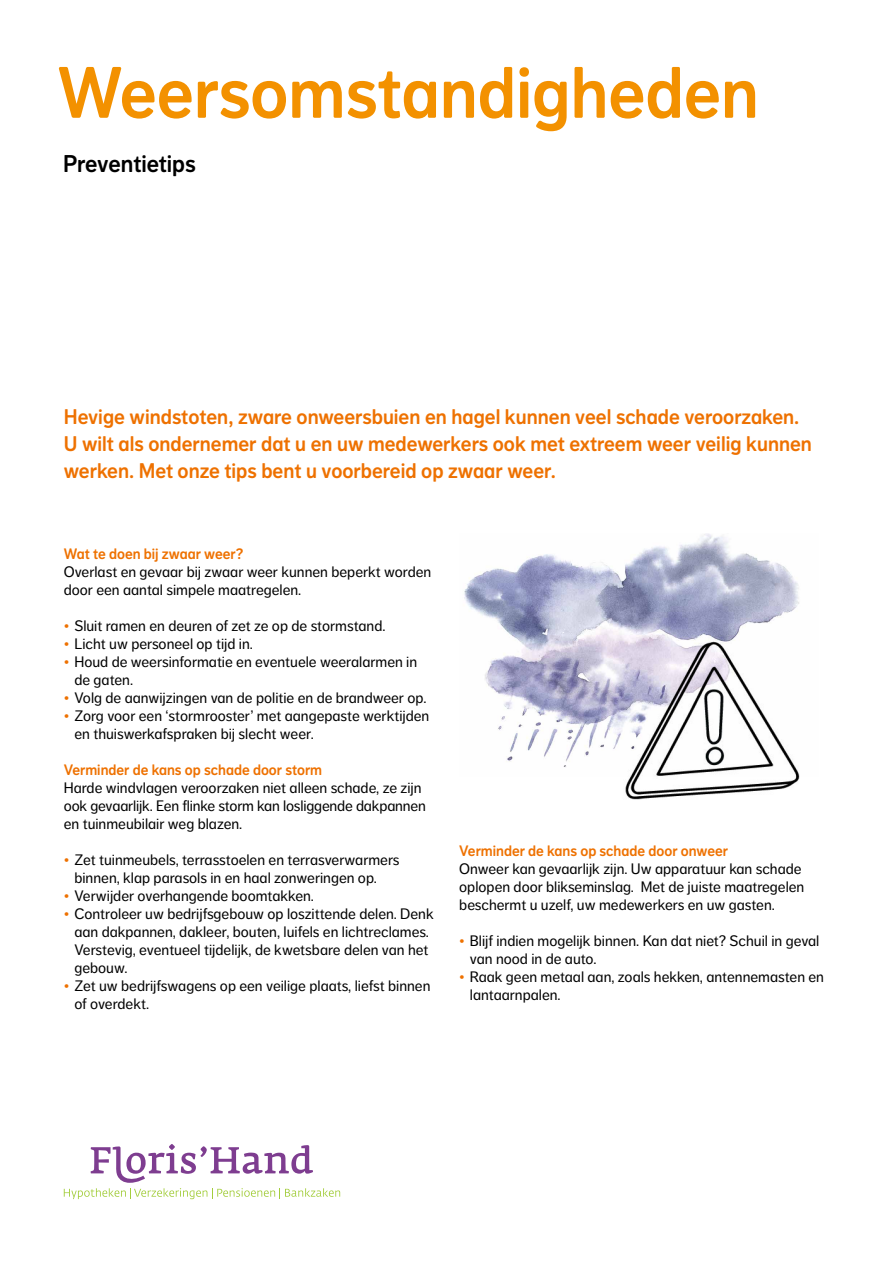
<style>
.page{position:relative;width:893px;height:1263px;background:#fff}
.page>*{position:absolute;margin:0;border:0;box-sizing:border-box;transform-origin:0 0}
.t1{font:72px "NN Dagny Display";color:#f39100}
.t2{font:24px "NN Dagny Display";color:#000}
.t3{font:21px/27px "NN Dagny Display";color:#ee7100}
.t4{font:15px/18px "NN Dagny Text";color:#000}
.t5{font:15px "NN Dagny Display";color:#ee7100}
.s1{color:#ee7100}
</style>
<div class="page">
<img style="left:464px;top:533px;width:329px;height:234px">
<img style="left:567px;top:578px;width:233px;height:222px">
<svg style="left:64px;top:1144px;width:276px;height:56px"></svg>
<h1 class="t1" style="left:57px;top:51px;width:703px">Weersomstandigheden</h1>
<h2 class="t2" style="left:63px;top:149px;width:134px">Preventietips</h2>
<h3 class="t3" style="left:64px;top:403px;width:750px">Hevige windstoten, zware onweersbuien en hagel kunnen veel schade veroorzaken.<br>U wilt als ondernemer dat u en uw medewerkers ook met extreem weer veilig kunnen werken. Met onze tips bent u voorbereid op zwaar weer.</h3>
<p class="t5" style="left:64px;top:545px;width:181px">Wat te doen bij zwaar weer?</p>
<p class="t4" style="left:64px;top:563px;width:369px">Overlast en gevaar bij zwaar weer kunnen beperkt worden door een aantal simpele maatregelen.</p>
<p class="t4" style="left:64px;top:617px;width:323px"><span class="s1">•</span> Sluit ramen en deuren of zet ze op de stormstand.</p>
<p class="t4" style="left:64px;top:635px;width:191px"><span class="s1">•</span> Licht uw personeel op tijd in.</p>
<p class="t4" style="left:74px;top:653px;width:344px;text-indent:-11px"><span class="s1">•</span> Houd de weersinformatie en eventuele weeralarmen in de gaten.</p>
<p class="t4" style="left:64px;top:689px;width:364px"><span class="s1">•</span> Volg de aanwijzingen van de politie en de brandweer op.</p>
<p class="t4" style="left:74px;top:707px;width:356px;text-indent:-11px"><span class="s1">•</span> Zorg voor een ‘stormrooster’ met aangepaste werktijden en thuiswerkafspraken bij slecht weer.</p>
<p class="t5" style="left:64px;top:761px;width:260px">Verminder de kans op schade door storm</p>
<p class="t4" style="left:64px;top:779px;width:364px">Harde windvlagen veroorzaken niet alleen schade, ze zijn ook gevaarlijk. Een flinke storm kan losliggende dakpannen en tuinmeubilair weg blazen.</p>
<p class="t4" style="left:74px;top:851px;width:327px;text-indent:-11px"><span class="s1">•</span> Zet tuinmeubels, terrasstoelen en terrasverwarmers binnen, klap parasols in en haal zonweringen op.</p>
<p class="t4" style="left:64px;top:887px;width:252px"><span class="s1">•</span> Verwijder overhangende boomtakken.</p>
<p class="t4" style="left:74px;top:905px;width:361px;text-indent:-11px"><span class="s1">•</span> Controleer uw bedrijfsgebouw op loszittende delen. Denk aan dakpannen, dakleer, bouten, luifels en lichtreclames.<br>Verstevig, eventueel tijdelijk, de kwetsbare delen van het gebouw.</p>
<p class="t4" style="left:74px;top:977px;width:358px;text-indent:-11px"><span class="s1">•</span> Zet uw bedrijfswagens op een veilige plaats, liefst binnen of overdekt.</p>
<p class="t5" style="left:459px;top:842px;width:270px">Verminder de kans op schade door onweer</p>
<p class="t4" style="left:459px;top:860px;width:347px">Onweer kan gevaarlijk zijn. Uw apparatuur kan schade oplopen door blikseminslag. Met de juiste maatregelen beschermt u uzelf, uw medewerkers en uw gasten.</p>
<p class="t4" style="left:470px;top:932px;width:351px;text-indent:-11px"><span class="s1">•</span> Blijf indien mogelijk binnen. Kan dat niet? Schuil in geval van nood in de auto.</p>
<p class="t4" style="left:470px;top:968px;width:356px;text-indent:-11px"><span class="s1">•</span> Raak geen metaal aan, zoals hekken, antennemasten en lantaarnpalen.</p>
</div>
